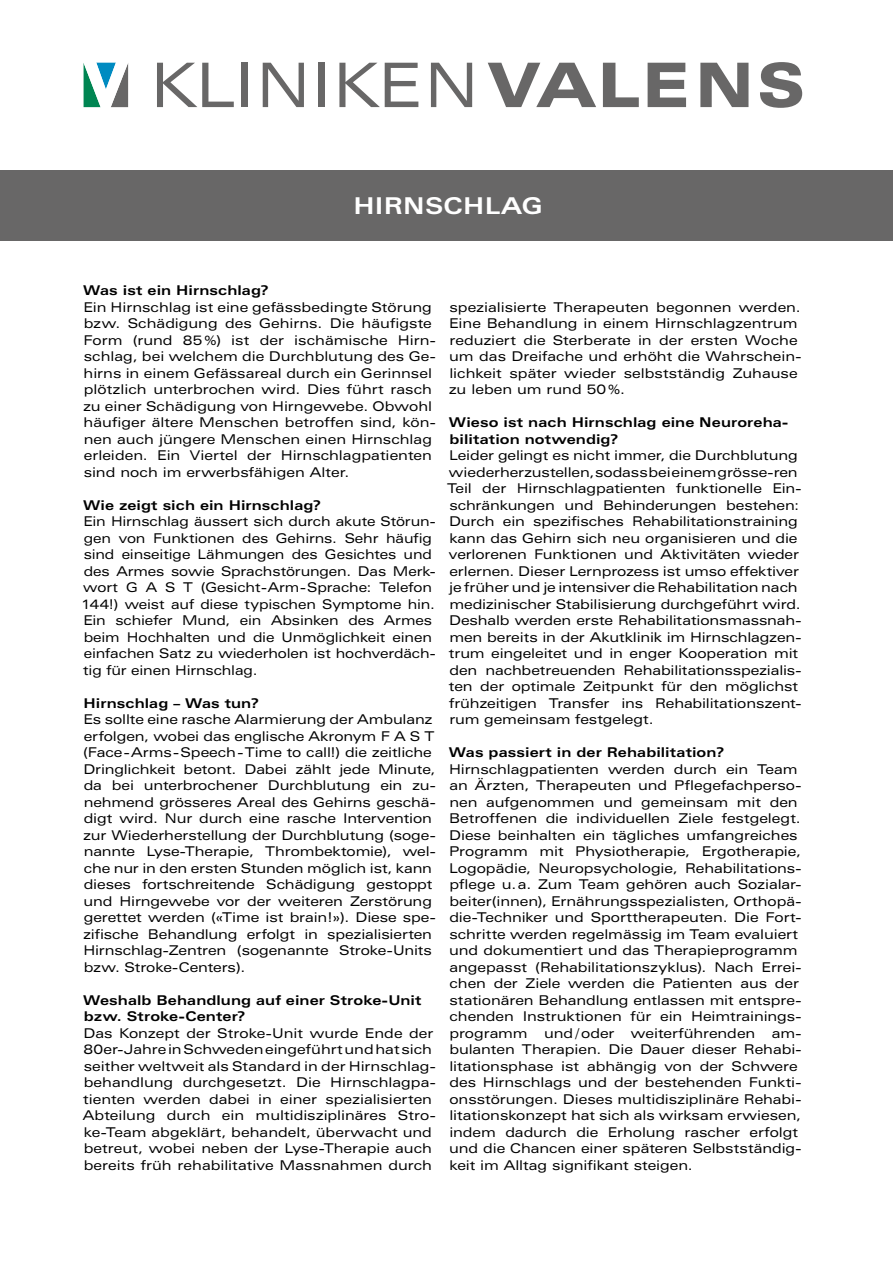
<style>
.page{position:relative;width:893px;height:1263px;background:#fff}
.page>*{position:absolute;margin:0;border:0;box-sizing:border-box;transform-origin:0 0}
.t1{font:700 expanded 23.25px "Zurich BT";letter-spacing:.015em;color:#fff}
.t2{font:expanded 13.5px/16.5px "Zurich BT";letter-spacing:-.005em;color:#000}
.t3{font:700 expanded 13.5px/16.5px "Zurich BT";letter-spacing:.005em;color:#000}
</style>
<div class="page">
<div style="left:0;top:170px;width:893px;height:71px;background:#686767"></div>
<svg style="left:157px;top:63px;width:77px;height:44px"></svg>
<div style="left:241px;top:63px;width:7px;height:44px;background:#686767"></div>
<svg style="left:263px;top:63px;width:41px;height:44px"></svg>
<div style="left:318px;top:63px;width:6px;height:44px;background:#686767"></div>
<svg style="left:339px;top:63px;width:79px;height:44px"></svg>
<svg style="left:431px;top:63px;width:41px;height:44px"></svg>
<svg style="left:488px;top:63px;width:108px;height:44px"></svg>
<svg style="left:603px;top:63px;width:36px;height:44px"></svg>
<svg style="left:648px;top:63px;width:38px;height:44px"></svg>
<svg style="left:700px;top:63px;width:48px;height:44px"></svg>
<svg style="left:760px;top:62px;width:42px;height:46px"></svg>
<svg style="left:84px;top:63px;width:44px;height:44px"></svg>
<h1 class="t1" style="left:353px;top:191px;width:190px">HIRNSCHLAG</h1>
<p class="t3" style="left:83px;top:282px;width:187px">Was ist ein Hirnschlag?</p>
<p class="t2" style="left:83px;top:299px;width:354px">Ein Hirnschlag ist eine gefässbedingte Störung bzw. Schädigung des Gehirns. Die häufigste Form (rund 85%) ist der ischämische Hirn&shy;schlag, bei welchem die Durchblutung des Ge&shy;hirns in einem Gefässareal durch ein Gerinnsel plötzlich unterbrochen wird. Dies führt rasch zu einer Schädigung von Hirngewebe. Obwohl häufiger ältere Menschen betroffen sind, kön&shy;nen auch jüngere Menschen einen Hirnschlag erleiden. Ein Viertel der Hirnschlagpatienten sind noch im erwerbsfähigen Alter.</p>
<p class="t3" style="left:83px;top:497px;width:239px">Wie zeigt sich ein Hirnschlag?</p>
<p class="t2" style="left:81px;top:513px;width:356px">Ein Hirnschlag äussert sich durch akute Störun&shy;gen von Funktionen des Gehirns. Sehr häufig sind einseitige Lähmungen des Gesichtes und des Armes sowie Sprachstörungen. Das Merk&shy;wort G A S T (Gesicht-Arm-Sprache: Telefon 144!) weist auf diese typischen Symptome hin.<br>Ein schiefer Mund, ein Absinken des Armes beim Hochhalten und die Unmöglichkeit einen einfachen Satz zu wiederholen ist hochverdäch&shy;tig für einen Hirnschlag.</p>
<p class="t3" style="left:84px;top:695px;width:177px">Hirnschlag – Was tun?</p>
<p class="t2" style="left:83px;top:711px;width:354px">Es sollte eine rasche Alarmierung der Ambulanz erfolgen, wobei das englische Akronym F A S T (Face-Arms-Speech-Time to call!) die zeitliche Dringlichkeit betont. Dabei zählt jede Minute, da bei unterbrochener Durchblutung ein zu&shy;nehmend grösseres Areal des Gehirns geschä&shy;digt wird. Nur durch eine rasche Intervention zur Wiederherstellung der Durchblutung (soge&shy;nannte Lyse-Therapie, Thrombektomie), wel&shy;che nur in den ersten Stunden möglich ist, kann dieses fortschreitende Schädigung gestoppt und Hirngewebe vor der weiteren Zerstörung gerettet werden («Time ist brain!»). Diese spe&shy;zifische Behandlung erfolgt in spezialisierten Hirnschlag-Zentren (sogenannte Stroke-Units bzw. Stroke-Centers).</p>
<p class="t3" style="left:83px;top:992px;width:340px">Weshalb Behandlung auf einer Stroke-Unit bzw. Stroke-Center?</p>
<p class="t2" style="left:83px;top:1025px;width:355px">Das Konzept der Stroke-Unit wurde Ende der 80er-Jahre in Schweden eingeführt und hat sich seither weltweit als Standard in der Hirnschlag&shy;behandlung durchgesetzt. Die Hirnschlagpa&shy;tienten werden dabei in einer spezialisierten Abteilung durch ein multidisziplinäres Stro&shy;ke-Team abgeklärt, behandelt, überwacht und betreut, wobei neben der Lyse-Therapie auch bereits früh rehabilitative Massnahmen durch</p>
<p class="t2" style="left:449px;top:299px;width:354px">spezialisierte Therapeuten begonnen werden.<br>Eine Behandlung in einem Hirnschlagzentrum reduziert die Sterberate in der ersten Woche um das Dreifache und erhöht die Wahrschein&shy;lichkeit später wieder selbstständig Zuhause zu leben um rund 50%.</p>
<p class="t3" style="left:449px;top:414px;width:341px">Wieso ist nach Hirnschlag eine Neuroreha&shy;bilitation notwendig?</p>
<p class="t2" style="left:447px;top:447px;width:356px">Leider gelingt es nicht immer, die Durchblutung wiederherzustellen, sodass bei einem grösse-ren Teil der Hirnschlagpatienten funktionelle Ein&shy;schränkungen und Behinderungen bestehen:<br>Durch ein spezifisches Rehabilitationstraining kann das Gehirn sich neu organisieren und die verlorenen Funktionen und Aktivitäten wieder erlernen. Dieser Lernprozess ist umso effektiver je früher und je intensiver die Rehabilitation nach medizinischer Stabilisierung durchgeführt wird.<br>Deshalb werden erste Rehabilitationsmassnah&shy;men bereits in der Akutklinik im Hirnschlagzen&shy;trum eingeleitet und in enger Kooperation mit den nachbetreuenden Rehabilitationsspezialis&shy;ten der optimale Zeitpunkt für den möglichst frühzeitigen Transfer ins Rehabilitationszent&shy;rum gemeinsam festgelegt.</p>
<p class="t3" style="left:449px;top:744px;width:277px">Was passiert in der Rehabilitation?</p>
<p class="t2" style="left:449px;top:761px;width:354px">Hirnschlagpatienten werden durch ein Team an Ärzten, Therapeuten und Pflegefachperso&shy;nen aufgenommen und gemeinsam mit den Betroffenen die individuellen Ziele festgelegt.<br>Diese beinhalten ein tägliches umfangreiches Programm mit Physiotherapie, Ergotherapie, Logopädie, Neuropsychologie, Rehabilitations&shy;pflege u.a. Zum Team gehören auch Sozialar&shy;beiter(innen), Ernährungsspezialisten, Orthopä&shy;die-Techniker und Sporttherapeuten. Die Fort&shy;schritte werden regelmässig im Team evaluiert und dokumentiert und das Therapieprogramm angepasst (Rehabilitationszyklus). Nach Errei&shy;chen der Ziele werden die Patienten aus der stationären Behandlung entlassen mit entspre&shy;chenden Instruktionen für ein Heimtrainings&shy;programm und /oder weiterführenden am&shy;bulanten Therapien. Die Dauer dieser Rehabi&shy;litationsphase ist abhängig von der Schwere des Hirnschlags und der bestehenden Funkti&shy;onsstörungen. Dieses multidisziplinäre Rehabi&shy;litationskonzept hat sich als wirksam erwiesen, indem dadurch die Erholung rascher erfolgt und die Chancen einer späteren Selbstständig&shy;keit im Alltag signifikant steigen.</p>
</div>
